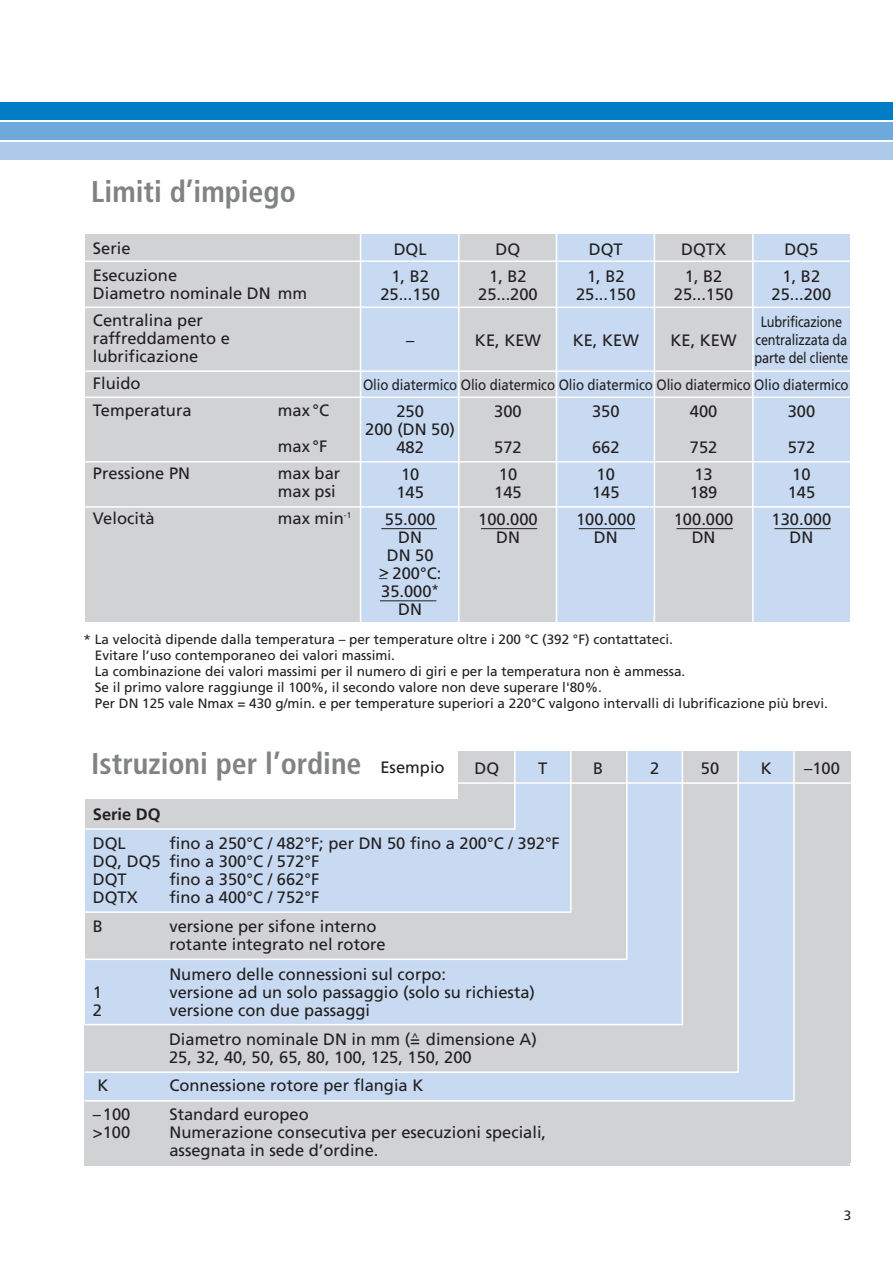
<style>
.page{position:relative;width:893px;height:1263px;background:#fff}
.page>*{position:absolute;margin:0;border:0;box-sizing:border-box;transform-origin:0 0}
.t1{font:700 condensed 30px "Frutiger";color:#808284}
.t2{font:16.5px/18px "Frutiger";color:#231f20}
.t3{font:700 16.5px "Frutiger";color:#231f20}
.t4{font:15px "Frutiger";letter-spacing:-.005em;color:#231f20;scale:.88 1}
.t5{font:15px/18px "Frutiger";letter-spacing:-.005em;color:#231f20;text-align:center;scale:.85 1}
.t6{font:13.5px/16px "Frutiger";color:#231f20}
</style>
<div class="page">
<div style="left:0;top:102px;width:892px;height:18px;background:#007dc5"></div>
<div style="left:0;top:122px;width:892px;height:18px;background:#6ea9db"></div>
<div style="left:0;top:142px;width:892px;height:18px;background:#adcaea"></div>
<div style="left:361px;top:234px;width:98px;height:388px;background:#c7daf1"></div>
<div style="left:459px;top:234px;width:105px;height:388px;background:#d1d2d4"></div>
<div style="left:557px;top:234px;width:98px;height:388px;background:#c7daf1"></div>
<div style="left:655px;top:234px;width:97px;height:388px;background:#d1d2d4"></div>
<div style="left:752px;top:234px;width:98px;height:388px;background:#c7daf1"></div>
<div style="left:85px;top:234px;width:276px;height:388px;background:#d1d2d4"></div>
<hr style="left:82px;top:261px;width:775px;height:1px;background:#fff">
<hr style="left:82px;top:307px;width:775px;height:1px;background:#fff">
<hr style="left:82px;top:370px;width:775px;height:2px;background:#fff">
<hr style="left:82px;top:397px;width:775px;height:1px;background:#fff">
<hr style="left:82px;top:461px;width:775px;height:2px;background:#fff">
<hr style="left:82px;top:506px;width:775px;height:2px;background:#fff">
<hr style="left:360px;top:229px;width:1px;height:405px;background:#fff">
<div style="left:459px;top:751px;width:56px;height:134px;background:#d1d2d4"></div>
<div style="left:515px;top:751px;width:56px;height:164px;background:#c7daf1"></div>
<div style="left:570px;top:751px;width:56px;height:216px;background:#d1d2d4"></div>
<div style="left:626px;top:751px;width:56px;height:276px;background:#c7daf1"></div>
<div style="left:682px;top:751px;width:56px;height:327px;background:#d1d2d4"></div>
<div style="left:738px;top:751px;width:56px;height:403px;background:#c7daf1"></div>
<div style="left:794px;top:751px;width:56px;height:411px;background:#d1d2d4"></div>
<div style="left:85px;top:800px;width:430px;height:29px;background:#d1d2d4"></div>
<div style="left:85px;top:829px;width:486px;height:101px;background:#c7daf1"></div>
<div style="left:85px;top:912px;width:542px;height:47px;background:#d1d2d4"></div>
<div style="left:85px;top:959px;width:597px;height:66px;background:#c7daf1"></div>
<div style="left:85px;top:1025px;width:653px;height:48px;background:#d1d2d4"></div>
<div style="left:85px;top:1101px;width:765px;height:65px;background:#d1d2d4"></div>
<div style="left:85px;top:1072px;width:709px;height:29px;background:#c7daf1"></div>
<hr style="left:514px;top:751px;width:1px;height:79px;background:#fff">
<hr style="left:570px;top:751px;width:1px;height:162px;background:#fff">
<hr style="left:626px;top:751px;width:1px;height:209px;background:#fff">
<hr style="left:682px;top:751px;width:1px;height:274px;background:#fff">
<hr style="left:737px;top:751px;width:2px;height:322px;background:#fff">
<hr style="left:793px;top:751px;width:2px;height:351px;background:#fff">
<hr style="left:81px;top:828px;width:434px;height:2px;background:#fff">
<hr style="left:84px;top:911px;width:487px;height:2px;background:#fff">
<hr style="left:84px;top:959px;width:542px;height:1px;background:#fff">
<hr style="left:84px;top:1024px;width:598px;height:1px;background:#fff">
<hr style="left:85px;top:1071px;width:653px;height:2px;background:#fff">
<hr style="left:85px;top:1100px;width:709px;height:2px;background:#fff">
<hr style="left:449px;top:782px;width:422px;height:2px;background:#fff">
<hr style="left:458px;top:228px;width:1px;height:415px;background:#fff">
<hr style="left:556px;top:224px;width:1px;height:419px;background:#fff">
<hr style="left:654px;top:223px;width:1px;height:420px;background:#fff">
<hr style="left:752px;top:226px;width:1px;height:417px;background:#fff">
<hr style="left:381px;top:528px;width:56px;height:1px;background:#231f20">
<hr style="left:481px;top:528px;width:56px;height:1px;background:#231f20">
<hr style="left:579px;top:528px;width:56px;height:1px;background:#231f20">
<hr style="left:676px;top:528px;width:57px;height:1px;background:#231f20">
<hr style="left:774px;top:528px;width:57px;height:1px;background:#231f20">
<hr style="left:380px;top:600px;width:56px;height:1px;background:#231f20">
<h1 class="t1" style="left:91px;top:180px;width:206px">Limiti d’impiego</h1>
<p class="t2" style="left:93px;top:236px;width:86px;line-height:27px">Serie<br>Esecuzione</p>
<p class="t2" style="left:93px;top:281px;width:216px;line-height:27px">Diametro nominale DN mm<br>Centralina per</p>
<p class="t2" style="left:93px;top:331px;width:139px">raffreddamento e lubrificazione</p>
<p class="t2" style="left:93px;top:371px;width:100px;line-height:27px">Fluido<br>Temperatura</p>
<p class="t2" style="left:278px;top:394px;width:53px;line-height:36px">max °C max °F</p>
<p class="t2" style="left:93px;top:466px;width:99px">Pressione PN</p>
<p class="t2" style="left:278px;top:466px;width:64px">max bar max psi</p>
<p class="t2" style="left:93px;top:511px;width:63px">Velocità</p>
<p class="t2" style="left:278px;top:511px;width:75px">max min<sup>-1</sup></p>
<p class="t2" style="left:391px;top:237px;width:39px;line-height:27px">DQL<br>1, B2</p>
<p class="t2" style="left:380px;top:287px;width:61px">25...150</p>
<p class="t2" style="left:489px;top:237px;width:39px;line-height:27px;text-align:center">DQ<br>1, B2</p>
<p class="t2" style="left:478px;top:287px;width:61px">25...200</p>
<p class="t2" style="left:475px;top:333px;width:68px">KE, KEW</p>
<p class="t2" style="left:587px;top:237px;width:39px;line-height:27px">DQT<br>1, B2</p>
<p class="t2" style="left:576px;top:287px;width:61px">25...150</p>
<p class="t2" style="left:573px;top:333px;width:68px">KE, KEW</p>
<p class="t2" style="left:681px;top:237px;width:46px;line-height:27px">DQTX<br>1, B2</p>
<p class="t2" style="left:674px;top:287px;width:61px">25...150</p>
<p class="t2" style="left:670px;top:333px;width:68px">KE, KEW</p>
<p class="t2" style="left:783px;top:237px;width:39px;line-height:27px">DQ5<br>1, B2</p>
<p class="t2" style="left:771px;top:287px;width:61px">25...200</p>
<p class="t5" style="left:754px;top:314px;width:112px">Lubrificazione centralizzata da parte del cliente</p>
<p class="t2" style="left:788px;top:395px;width:29px;line-height:36px">300<br>572</p>
<p class="t2" style="left:788px;top:467px;width:29px">10<br>145</p>
<p class="t2" style="left:771px;top:512px;width:61px;text-align:center">130.000<br>DN</p>
<p class="t2" style="left:406px;top:333px;width:10px">–</p>
<p class="t4" style="left:363px;top:379px;width:553px">Olio diatermico Olio diatermico Olio diatermico Olio diatermico Olio diatermico</p>
<p class="t2" style="left:365px;top:404px;width:91px;text-align:center">250<br>200 (DN 50)<br>482</p>
<p class="t2" style="left:396px;top:467px;width:29px">10<br>145</p>
<p class="t2" style="left:379px;top:512px;width:64px;text-align:center">55.000<br>DN<br>DN 50<br>&gt;_ 200°C:<br>35.000<sup>*<br></sup>DN</p>
<p class="t2" style="left:494px;top:395px;width:29px;line-height:36px">300<br>572</p>
<p class="t2" style="left:494px;top:467px;width:29px">10<br>145</p>
<p class="t2" style="left:478px;top:512px;width:61px;text-align:center">100.000<br>DN</p>
<p class="t2" style="left:592px;top:395px;width:29px;line-height:36px">350<br>662</p>
<p class="t2" style="left:592px;top:467px;width:29px">10<br>145</p>
<p class="t2" style="left:576px;top:512px;width:61px;text-align:center">100.000<br>DN</p>
<p class="t2" style="left:690px;top:395px;width:29px;line-height:36px">400<br>752</p>
<p class="t2" style="left:690px;top:467px;width:29px">13<br>189</p>
<p class="t2" style="left:674px;top:512px;width:61px;text-align:center">100.000<br>DN</p>
<p class="t6" style="left:95px;top:632px;width:734px;text-indent:-11px">* La velocità dipende dalla temperatura – per temperature oltre i 200 °C (392 °F) contattateci.<br>Evitare l’uso contemporaneo dei valori massimi.<br>La combinazione dei valori massimi per il numero di giri e per la temperatura non è ammessa.<br>Se il primo valore raggiunge il 100%, il secondo valore non deve superare l'80%.<br>Per DN 125 vale Nmax = 430 g/min. e per temperature superiori a 220°C valgono intervalli di lubrificazione più brevi.</p>
<h1 class="t1" style="left:91px;top:751px;width:272px">Istruzioni per l’ordine</h1>
<p class="t2" style="left:380px;top:760px;width:66px">Esempio</p>
<p class="t2" style="left:474px;top:760px;width:26px">DQ</p>
<p class="t2" style="left:538px;top:760px;width:11px">T</p>
<p class="t2" style="left:593px;top:760px;width:12px">B</p>
<p class="t2" style="left:650px;top:760px;width:11px">2</p>
<p class="t2" style="left:701px;top:760px;width:20px">50</p>
<p class="t2" style="left:761px;top:760px;width:13px">K</p>
<p class="t2" style="left:804px;top:760px;width:37px">–100</p>
<p class="t3" style="left:93px;top:808px;width:69px">Serie DQ</p>
<p class="t2" style="left:93px;top:836px;width:34px">DQL</p>
<p class="t2" style="left:93px;top:836px;width:468px;text-indent:77px">fino a 250°C / 482°F; per DN 50 fino a 200°C / 392°F<br>DQ, DQ5 fino a 300°C / 572°F<br>DQT</p>
<p class="t2" style="left:169px;top:872px;width:151px">fino a 350°C / 662°F</p>
<p class="t2" style="left:93px;top:890px;width:46px">DQTX</p>
<p class="t2" style="left:169px;top:890px;width:151px">fino a 400°C / 752°F</p>
<p class="t2" style="left:93px;top:919px;width:12px">B</p>
<p class="t2" style="left:169px;top:919px;width:218px">versione per sifone interno rotante integrato nel rotore</p>
<p class="t2" style="left:169px;top:966px;width:278px">Numero delle connessioni sul corpo:</p>
<p class="t2" style="left:93px;top:984px;width:11px">1</p>
<p class="t2" style="left:169px;top:984px;width:367px">versione ad un solo passaggio (solo su richiesta)</p>
<p class="t2" style="left:93px;top:1002px;width:11px">2</p>
<p class="t2" style="left:169px;top:1002px;width:202px">versione con due passaggi</p>
<p class="t2" style="left:169px;top:1031px;width:369px">Diametro nominale DN in mm (=<sup>^</sup> dimensione A)<br>25, 32, 40, 50, 65, 80, 100, 125, 150, 200</p>
<p class="t2" style="left:97px;top:1078px;width:13px">K</p>
<p class="t2" style="left:169px;top:1078px;width:255px">Connessione rotore per flangia K</p>
<p class="t2" style="left:93px;top:1106px;width:39px">–100</p>
<p class="t2" style="left:169px;top:1106px;width:141px">Standard europeo</p>
<p class="t2" style="left:93px;top:1124px;width:39px">&gt;100</p>
<p class="t2" style="left:169px;top:1124px;width:378px">Numerazione consecutiva per esecuzioni speciali, assegnata in sede d’ordine.</p>
<p class="t6" style="left:844px;top:1209px;width:9px">3</p>
</div>
